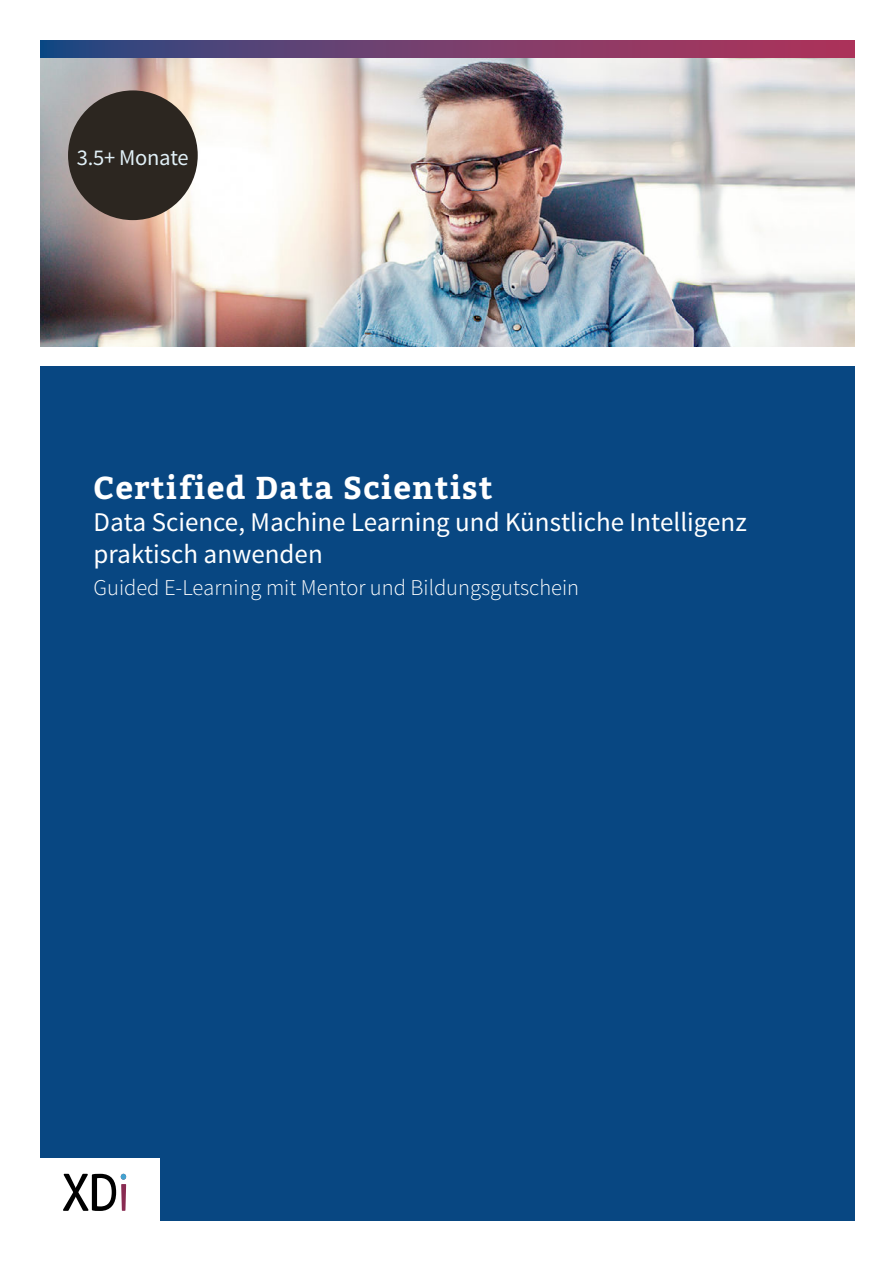
<style>
.page{position:relative;width:893px;height:1263px;background:#fff}
.page>*{position:absolute;margin:0;border:0;box-sizing:border-box;transform-origin:0 0}
.t1{font:700 31.5px "Bitter";letter-spacing:.04em;color:#fff}
.t2{font:27px/32.4px "Source Sans Pro";color:#fff}
.t3{font:22.5px "Source Sans Pro";letter-spacing:-.01em;color:#e1f0f7}
.t4{font:300 10.95px "Source Sans Pro";color:#fff}
</style>
<div class="page">
<img style="left:40px;top:57px;width:815px;height:289px">
<div style="left:40px;top:366px;width:815px;height:854px;background:#084782"></div>
<div style="left:35px;top:1158px;width:124px;height:77px;background:#fff"></div>
<svg style="left:40px;top:40px;width:815px;height:17px;background:#713e6d"></svg>
<svg style="left:63px;top:1174px;width:63px;height:37px"></svg>
<div style="left:68px;top:90px;width:130px;height:130px;background:#2c2620;border-radius:50%"></div>
<p class="t3" style="left:77px;top:146px;width:113px">3.5+ Monate</p>
<p class="t1" style="left:94px;top:469px;width:401px">Certified Data Scientist</p>
<p class="t2" style="left:94px;top:507px;width:655px">Data Science, Machine Learning und Künstliche Intelligenz praktisch anwenden</p>
<p class="t4" style="left:94px;top:585px;width:487px">Guided E-Learning mit Mentor und Bildungsgutschein</p>
</div>
